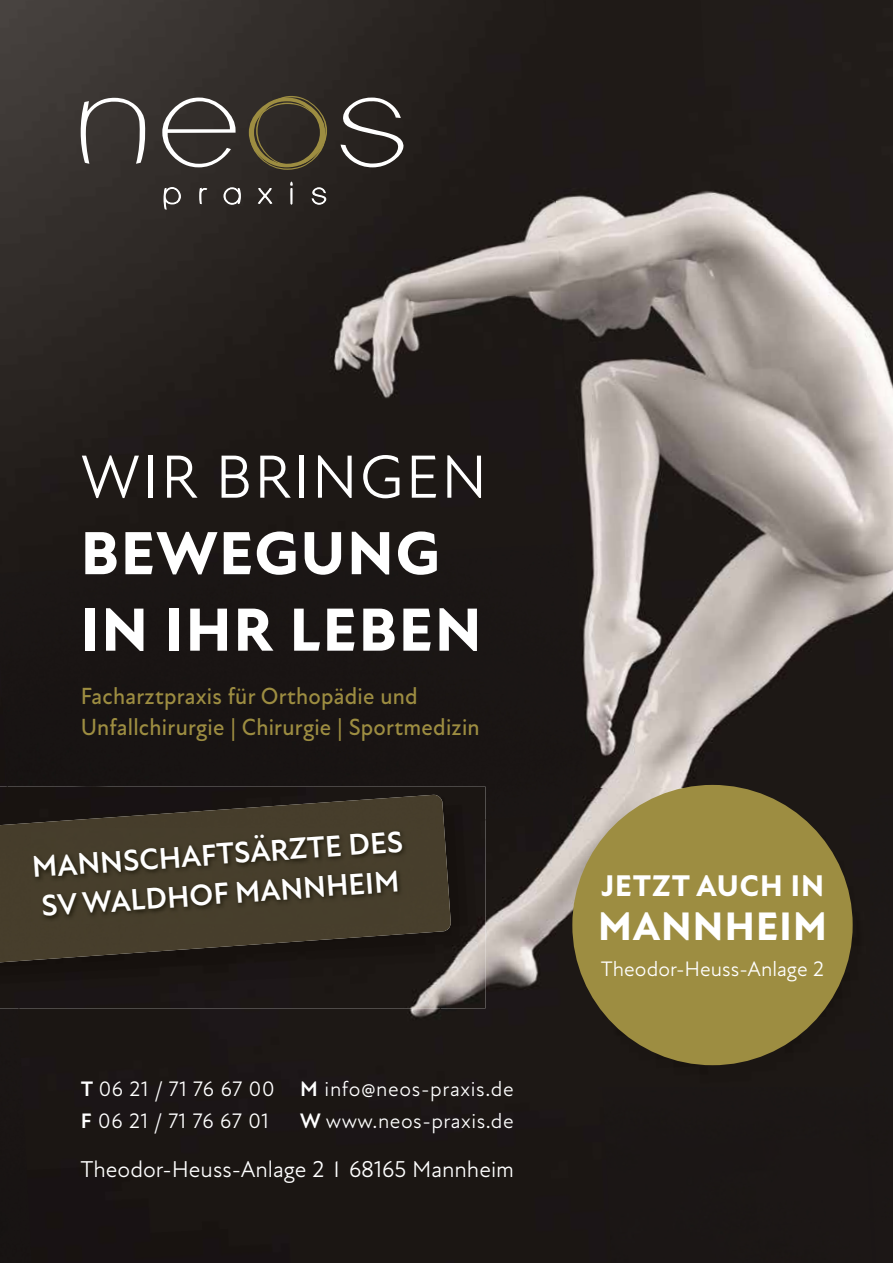
<style>
.page{position:relative;width:893px;height:1263px;background:#fff}
.page>*{position:absolute;margin:0;border:0;box-sizing:border-box;transform-origin:0 0}
.t1{font:800 61.95px/76.5px "Atten New";letter-spacing:.03em;color:#fff}
.t2{font:61.95px "Atten New";letter-spacing:.03em;color:#fff}
.t3{font:800 40.5px "Atten New";letter-spacing:.03em;color:#fff}
.t4{font:700 30.45px/39.6px "Atten New";color:#fff}
.t5{font:800 30.45px "Atten New";letter-spacing:.03em;color:#fff}
.t6{font:500 23.85px/31.3px "Atten New";letter-spacing:.01em;color:#9d8d41;scale:.95 1}
.t7{font:23.25px "Atten New";color:#fff}
.t8{font:21.3px/32.5px "Atten New";letter-spacing:.025em;color:#fff}
.t9{font:21.3px "Atten New";color:#fff}
.s1{font-weight:700}
</style>
<div class="page">
<img style="left:0;top:0;width:545px;height:543px">
<img style="left:545px;top:0;width:348px;height:798px">
<div style="left:0;top:543px;width:586px;height:244px;background:#1a1514"></div>
<div style="left:73px;top:760px;width:515px;height:55px;background:#191413"></div>
<img style="left:454px;top:815px;width:148px;height:448px">
<div style="left:870px;top:798px;width:23px;height:217px;background:#1c1817"></div>
<div style="left:0;top:1008px;width:18px;height:255px;background:#1a1514"></div>
<div style="left:18px;top:1008px;width:436px;height:255px;background:#1b1613"></div>
<div style="left:870px;top:1015px;width:23px;height:248px;background:#1c1716"></div>
<div style="left:602px;top:1086px;width:274px;height:177px;background:#1b1716"></div>
<svg style="left:163px;top:187px;width:18px;height:23px"></svg>
<svg style="left:199px;top:188px;width:9px;height:16px"></svg>
<svg style="left:223px;top:187px;width:18px;height:18px"></svg>
<svg style="left:258px;top:188px;width:15px;height:16px"></svg>
<svg style="left:290px;top:181px;width:3px;height:24px"></svg>
<svg style="left:311px;top:183px;width:16px;height:22px"></svg>
<svg style="left:81px;top:98px;width:65px;height:66px"></svg>
<svg style="left:341px;top:98px;width:63px;height:69px"></svg>
<svg style="left:162px;top:98px;width:74px;height:69px"></svg>
<svg style="left:249px;top:96px;width:78px;height:74px;background:#443d2a"></svg>
<img style="left:572px;top:789px;width:298px;height:297px">
<div style="left:572px;top:785px;width:281px;height:280px;background:#9d8d41;border-radius:50%"></div>
<img style="left:0;top:787px;width:485px;height:221px">
<img style="left:0;top:795px;width:451px;height:167px">
<img style="left:32px;top:828px;width:377px;height:95px">
<h1 class="t2" style="left:81px;top:440px;width:408px">WIR BRINGEN</h1>
<h1 class="t1" style="left:81px;top:517px;width:402px">BEWEGUNG<br>IN IHR LEBEN</h1>
<p class="t6" style="left:81px;top:681px;width:422px">Facharztpraxis für Orthopädie und<br>Unfallchirurgie | Chirurgie | Sportmedizin</p>
<p class="t4" style="left:31px;top:848px;width:373px;rotate:-4deg">MANNSCHAFTSÄRZTE DES<br>SV WALDHOF MANNHEIM</p>
<p class="t8" style="left:81px;top:1072px;width:435px"><span class="s1">T</span> 06 21 / 71 76 67 00 <span class="s1">M</span> info@neos-praxis.de<br><span class="s1">F</span> 06 21 / 71 76 67 01</p>
<p class="t8" style="left:300px;top:1105px;width:215px"><span class="s1">W</span> www.neos-praxis.de</p>
<p class="t7" style="left:80px;top:1156px;width:435px">Theodor-Heuss-Anlage 2 1 68165 Mannheim</p>
<p class="t5" style="left:601px;top:867px;width:225px">JETZT AUCH IN</p>
<h2 class="t3" style="left:598px;top:902px;width:230px">MANNHEIM</h2>
<p class="t9" style="left:601px;top:956px;width:225px">Theodor-Heuss-Anlage 2</p>
</div>
